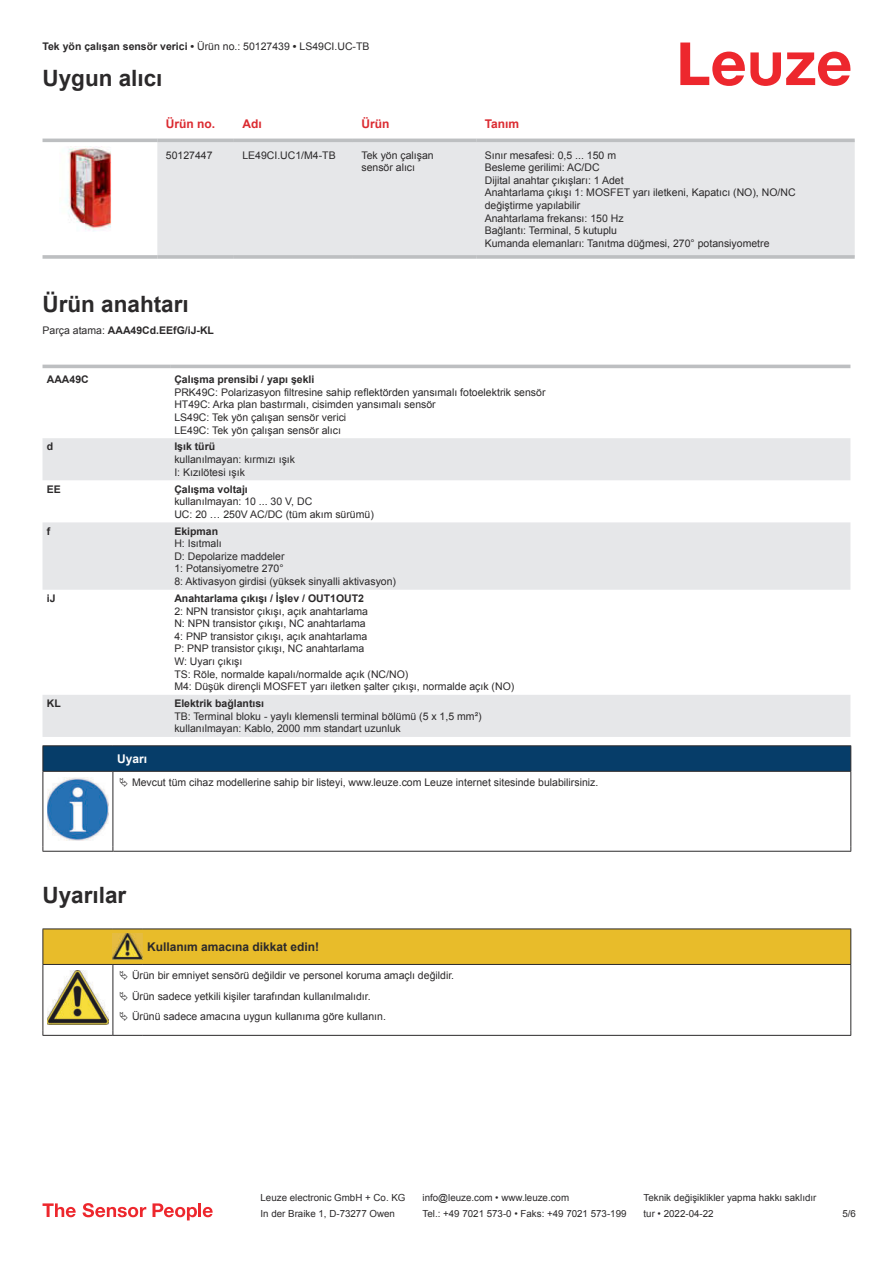
<style>
.page{position:relative;width:893px;height:1263px;background:#fff}
.page>*{position:absolute;margin:0;border:0;box-sizing:border-box;transform-origin:0 0}
.t1{font:700 22.5px "Arial";color:#2b292a}
.t2{font:700 12px "Arial";color:#2b292a}
.t3{font:700 12px "Arial";color:#db2a30}
.t4{font:700 12px "Arial";color:#fff}
.t5{font:10.5px/12.6px "Arial";color:#2b292a}
.t6{font:700 10.5px "Arial";color:#2b292a}
.t7{font:9.75px "Arial";color:#2b292a}
.s1{font-weight:700}
.s2{font-weight:400}
</style>
<div class="page">
<svg style="left:680px;top:43px;width:170px;height:43px"></svg>
<svg style="left:43px;top:138px;width:812px;height:1px"></svg>
<div style="left:157px;top:142px;width:698px;height:113px;background:#e6e7e9"></div>
<hr style="left:43px;top:139px;width:114px;height:3px;background:#bdbfc1">
<hr style="left:157px;top:139px;width:77px;height:3px;background:#bdbfc1">
<hr style="left:234px;top:139px;width:119px;height:3px;background:#bdbfc1">
<hr style="left:353px;top:139px;width:123px;height:3px;background:#bdbfc1">
<hr style="left:476px;top:139px;width:379px;height:3px;background:#bdbfc1">
<svg style="left:43px;top:255px;width:114px;height:4px"></svg>
<hr style="left:157px;top:255px;width:77px;height:4px;background:#bdbfc1">
<svg style="left:234px;top:255px;width:119px;height:4px"></svg>
<svg style="left:353px;top:255px;width:123px;height:4px"></svg>
<hr style="left:476px;top:255px;width:379px;height:4px;background:#bdbfc1">
<img style="left:66px;top:146px;width:45px;height:86px">
<div style="left:43px;top:364px;width:807px;height:5px;background:#ebecec"></div>
<svg style="left:43px;top:438px;width:807px;height:299px;fill:#ebeced"></svg>
<hr style="left:43px;top:365px;width:127px;height:3px;background:#bdbfc1">
<hr style="left:170px;top:365px;width:680px;height:3px;background:#bdbfc1">
<svg style="left:43px;top:1203px;width:33px;height:14px"></svg>
<svg style="left:83px;top:1203px;width:63px;height:14px"></svg>
<svg style="left:153px;top:1203px;width:44px;height:17px"></svg>
<hr style="left:198px;top:1203px;width:3px;height:14px;background:#ed272d">
<svg style="left:203px;top:1207px;width:10px;height:10px"></svg>
<svg style="left:44px;top:772px;width:806px;height:79px"></svg>
<hr style="left:43px;top:745px;width:70px;height:1px;background:#2b292a">
<hr style="left:43px;top:771px;width:70px;height:1px;background:#2b292a">
<hr style="left:113px;top:745px;width:738px;height:1px;background:#2b292a">
<svg style="left:43px;top:746px;width:808px;height:25px;background:#063c67"></svg>
<hr style="left:113px;top:771px;width:738px;height:1px;background:#2b292a">
<hr style="left:43px;top:772px;width:1px;height:75px;background:#2b292a">
<hr style="left:113px;top:772px;width:1px;height:75px;background:#2b292a">
<hr style="left:850px;top:772px;width:1px;height:75px;background:#2b292a">
<hr style="left:43px;top:851px;width:70px;height:1px;background:#2b292a">
<hr style="left:113px;top:851px;width:738px;height:1px;background:#2b292a">
<img style="left:47px;top:778px;width:61px;height:62px">
<div style="left:115px;top:772px;width:734px;height:20px;background:#fff"></div>
<hr style="left:43px;top:928px;width:70px;height:1px;background:#2b292a">
<hr style="left:113px;top:928px;width:30px;height:1px;background:#2b292a">
<hr style="left:143px;top:928px;width:708px;height:1px;background:#2b292a">
<hr style="left:43px;top:1035px;width:70px;height:1px;background:#2b292a">
<hr style="left:113px;top:1035px;width:30px;height:1px;background:#2b292a">
<hr style="left:143px;top:1035px;width:708px;height:1px;background:#2b292a">
<svg style="left:43px;top:929px;width:808px;height:106px"></svg>
<p class="t5" style="left:43px;top:41px;width:328px"><span class="s1">Tek yön çalışan sensör verici •</span> Ürün no.: 50127439 <span class="s1">•</span> LS49CI.UC-TB</p>
<h1 class="t1" style="left:43px;top:63px;width:122px">Uygun alıcı</h1>
<p class="t3" style="left:166px;top:115px;width:51px">Ürün no.</p>
<p class="t3" style="left:242px;top:115px;width:21px">Adı</p>
<p class="t3" style="left:361px;top:119px;width:29px">Ürün</p>
<p class="t3" style="left:485px;top:115px;width:36px">Tanım</p>
<p class="t5" style="left:166px;top:150px;width:48px">50127447</p>
<p class="t5" style="left:242px;top:148px;width:95px">LE49CI.UC1/M4-TB</p>
<p class="t5" style="left:361px;top:148px;width:74px">Tek yön çalışan sensör alıcı</p>
<p class="t5" style="left:485px;top:148px;width:312px">Sınır mesafesi: 0,5 ... 150 m<br>Besleme gerilimi: AC/DC<br>Dijital anahtar çıkışları: 1 Adet<br>Anahtarlama çıkışı 1: MOSFET yarı iletkeni, Kapatıcı (NO), NO/NC değiştirme yapılabilir<br>Anahtarlama frekansı: 150 Hz<br>Bağlantı: Terminal, 5 kutuplu<br>Kumanda elemanları: Tanıtma düğmesi, 270° potansiyometre</p>
<h1 class="t1" style="left:43px;top:288px;width:148px">Ürün anahtarı</h1>
<p class="t6" style="left:43px;top:323px;width:173px"><span class="s2">Parça atama:</span> AAA49Cd.EEfG/iJ-KL</p>
<p class="t6" style="left:47px;top:372px;width:43px">AAA49C</p>
<p class="t6" style="left:174px;top:372px;width:142px">Çalışma prensibi / yapı şekli</p>
<p class="t5" style="left:174px;top:386px;width:373px">PRK49C: Polarizasyon filtresine sahip reflektörden yansımalı fotoelektrik sensör HT49C: Arka plan bastırmalı, cisimden yansımalı sensör<br>LS49C: Tek yön çalışan sensör verici<br>LE49C: Tek yön çalışan sensör alıcı</p>
<p class="t6" style="left:47px;top:443px;width:8px">d</p>
<p class="t6" style="left:174px;top:439px;width:42px">Işık türü</p>
<p class="t5" style="left:174px;top:453px;width:122px">kullanılmayan: kırmızı ışık<br>I: Kızılötesi ışık</p>
<p class="t6" style="left:47px;top:485px;width:16px">EE</p>
<p class="t6" style="left:174px;top:481px;width:75px">Çalışma voltajı</p>
<p class="t5" style="left:174px;top:495px;width:201px">kullanılmayan: 10 ... 30 V, DC<br>UC: 20 … 250V AC/DC (tüm akım sürümü)</p>
<p class="t6" style="left:47px;top:527px;width:5px">f</p>
<p class="t6" style="left:174px;top:523px;width:45px">Ekipman</p>
<p class="t5" style="left:174px;top:537px;width:223px">H: Isıtmalı<br>D: Depolarize maddeler<br>1: Potansiyometre 270°<br>8: Aktivasyon girdisi (yüksek sinyalli aktivasyon)</p>
<p class="t6" style="left:47px;top:591px;width:10px">iJ</p>
<p class="t6" style="left:174px;top:591px;width:191px">Anahtarlama çıkışı / İşlev / OUT1OUT2</p>
<p class="t5" style="left:174px;top:604px;width:341px">2: NPN transistor çıkışı, açık anahtarlama<br>N: NPN transistor çıkışı, NC anahtarlama<br>4: PNP transistor çıkışı, açık anahtarlama<br>P: PNP transistor çıkışı, NC anahtarlama<br>W: Uyarı çıkışı<br>TS: Röle, normalde kapalı/normalde açık (NC/NO)<br>M4: Düşük dirençli MOSFET yarı iletken şalter çıkışı, normalde açık (NO)</p>
<p class="t6" style="left:47px;top:699px;width:15px">KL</p>
<p class="t6" style="left:174px;top:696px;width:91px">Elektrik bağlantısı</p>
<p class="t5" style="left:174px;top:709px;width:309px">TB: Terminal bloku - yaylı klemensli terminal bölümü (5 x 1,5 mm²) kullanılmayan: Kablo, 2000 mm standart uzunluk</p>
<p class="t4" style="left:117px;top:750px;width:32px">Uyarı</p>
<p class="t5" style="left:132px;top:776px;width:468px">Mevcut tüm cihaz modellerine sahip bir listeyi, www.leuze.com Leuze internet sitesinde bulabilirsiniz.</p>
<h1 class="t1" style="left:43px;top:879px;width:85px">Uyarılar</h1>
<p class="t2" style="left:147px;top:938px;width:174px">Kullanım amacına dikkat edin!</p>
<p class="t5" style="left:132px;top:965px;width:324px;line-height:20.2px">Ürün bir emniyet sensörü değildir ve personel koruma amaçlı değildir.<br>Ürün sadece yetkili kişiler tarafından kullanılmalıdır.<br>Ürünü sadece amacına uygun kullanıma göre kullanın.</p>
<p class="t7" style="left:261px;top:1191px;width:146px">Leuze electronic GmbH + Co. KG</p>
<p class="t7" style="left:423px;top:1191px;width:148px">info@leuze.com • www.leuze.com</p>
<p class="t7" style="left:644px;top:1191px;width:174px">Teknik değişiklikler yapma hakkı saklıdır</p>
<p class="t7" style="left:261px;top:1207px;width:136px">In der Braike 1, D-73277 Owen</p>
<p class="t7" style="left:423px;top:1207px;width:205px">Tel.: +49 7021 573-0 • Faks: +49 7021 573-199</p>
<p class="t7" style="left:644px;top:1207px;width:72px">tur • 2022-04-22</p>
<p class="t7" style="left:842px;top:1210px;width:15px">5 /6</p>
</div>
